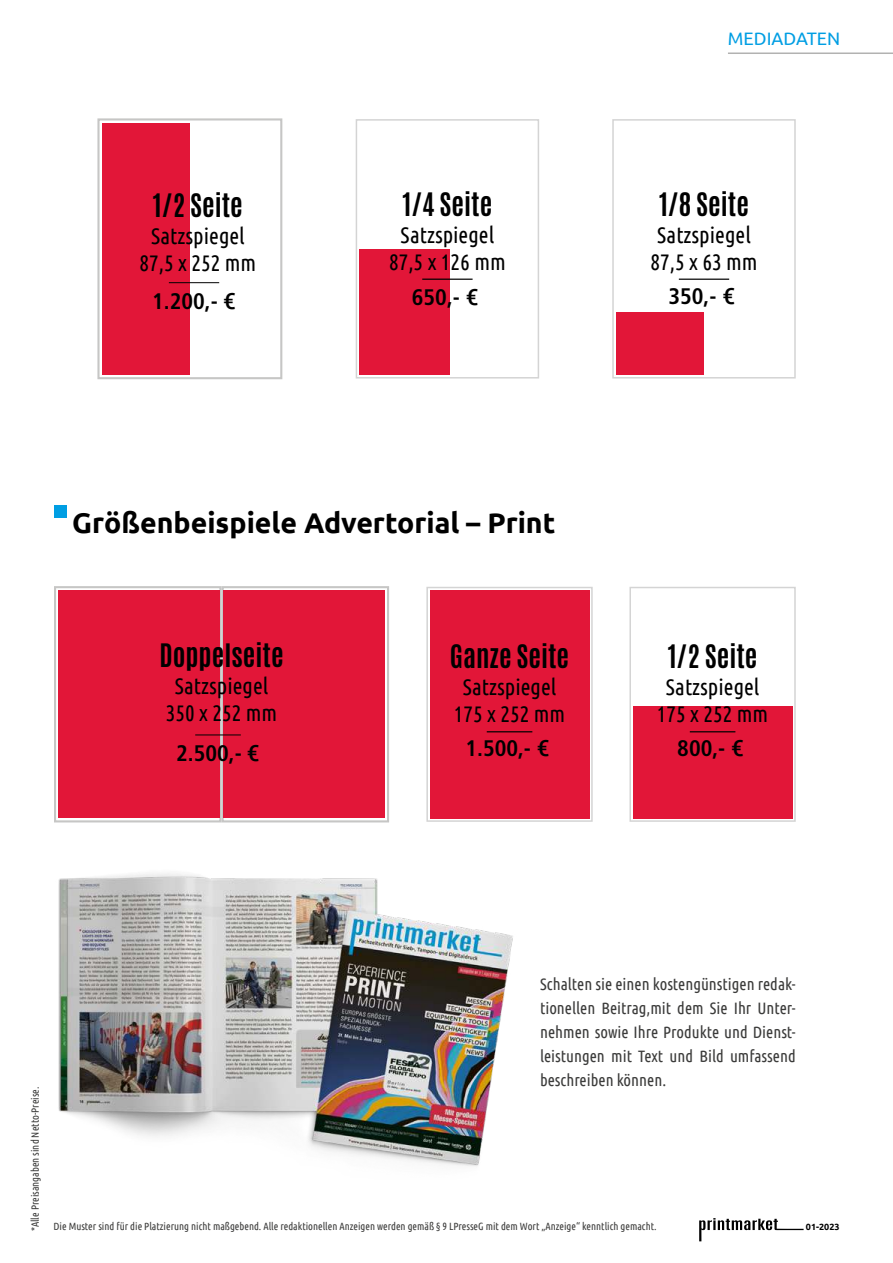
<style>
.page{position:relative;width:893px;height:1263px;background:#fff}
.page>*{position:absolute;margin:0;border:0;box-sizing:border-box;transform-origin:0 0}
.t1{font:700 28.5px "Ubuntu";color:#000}
.t2{font:700 27px "Antonio";color:#000}
.t3{font:22.5px/27px "Ubuntu Condensed";color:#000;text-align:center}
.t4{font:700 condensed 22.5px "Frutiger LT Std";color:#000}
.t5{font:18px "Ubuntu";color:#009ee3}
.t6{font:16.5px/24px "Ubuntu Condensed";color:#3c3c3b;text-align:justify}
.t7{font:10.5px "Ubuntu Condensed";color:#3c3c3b}
.t8{font:700 9px "Ubuntu";color:#000}
.s1{font-family:"Roboto";font-weight:500;font-stretch:normal}
</style>
<div class="page">
<hr style="left:728px;top:53px;width:165px;height:1px;background:#b2b2b1">
<svg style="left:699px;top:1218px;width:105px;height:23px"></svg>
<div style="left:612px;top:119px;width:184px;height:259px;border:2px solid #d4d4d4"></div>
<div style="left:617px;top:312px;width:87px;height:63px;background:#e21638"></div>
<hr style="left:679px;top:279px;width:50px;height:1px;background:#000">
<div style="left:356px;top:119px;width:183px;height:259px;border:2px solid #d4d4d4"></div>
<div style="left:360px;top:249px;width:90px;height:126px;background:#e21638"></div>
<hr style="left:422px;top:279px;width:51px;height:1px;background:#000">
<div style="left:97px;top:118px;width:185px;height:261px;border:2px solid #c6c6c5"></div>
<div style="left:102px;top:123px;width:88px;height:252px;background:#e21638"></div>
<hr style="left:169px;top:282px;width:50px;height:1px;background:#000">
<div style="left:430px;top:590px;width:159px;height:229px;background:#e21638"></div>
<div style="left:426px;top:587px;width:167px;height:235px;border:2px solid #d4d4d4"></div>
<hr style="left:487px;top:731px;width:45px;height:1px;background:#000">
<div style="left:633px;top:706px;width:159px;height:113px;background:#e21638"></div>
<div style="left:629px;top:587px;width:167px;height:235px;border:2px solid #d4d4d4"></div>
<hr style="left:690px;top:731px;width:45px;height:1px;background:#000">
<div style="left:54px;top:586px;width:168px;height:236px;border:2px solid #c6c6c5"></div>
<div style="left:222px;top:586px;width:167px;height:236px;border:2px solid #c6c6c5"></div>
<div style="left:58px;top:590px;width:162px;height:228px;background:#e21638"></div>
<div style="left:223px;top:590px;width:162px;height:228px;background:#e21638"></div>
<hr style="left:195px;top:734px;width:46px;height:1px;background:#000">
<div style="left:54px;top:505px;width:12px;height:12px;background:#009ee3"></div>
<img style="left:58px;top:873px;width:455px;height:293px">
<h2 class="t2" style="left:153px;top:192px;width:91px">1/2 Seite</h2>
<h3 class="t3" style="left:140px;top:223px;width:118px">Satzspiegel<br>87,5 x 252 mm</h3>
<h3 class="t4" style="left:152px;top:293px;width:85px">1.200,- <span class="s1">€</span></h3>
<h2 class="t2" style="left:402px;top:192px;width:91px">1/4 Seite</h2>
<h3 class="t3" style="left:389px;top:223px;width:118px">Satzspiegel<br>87,5 x 126 mm</h3>
<h3 class="t4" style="left:412px;top:289px;width:68px">650,- <span class="s1">€</span></h3>
<h1 class="t1" style="left:72px;top:510px;width:485px">Größenbeispiele Advertorial – Print</h1>
<h2 class="t2" style="left:159px;top:642px;width:126px">Doppelseite</h2>
<h3 class="t3" style="left:166px;top:674px;width:113px">Satzspiegel<br>350 x 252 mm</h3>
<h3 class="t4" style="left:176px;top:744px;width:85px">2.500,- <span class="s1">€</span></h3>
<h2 class="t2" style="left:450px;top:643px;width:121px">Ganze Seite</h2>
<h3 class="t3" style="left:454px;top:675px;width:113px">Satzspiegel<br>175 x 252 mm</h3>
<h3 class="t4" style="left:465px;top:740px;width:86px">1.500,- <span class="s1">€</span></h3>
<h3 class="t5" style="left:728px;top:28px;width:114px">MEDIADATEN</h3>
<h2 class="t2" style="left:659px;top:192px;width:91px">1/8 Seite</h2>
<h3 class="t3" style="left:650px;top:223px;width:108px;text-align:left">Satzspiegel<br>87,5 x 63 mm</h3>
<h3 class="t4" style="left:668px;top:288px;width:68px">350,- <span class="s1">€</span></h3>
<h2 class="t2" style="left:668px;top:643px;width:91px">1/2 Seite</h2>
<h3 class="t3" style="left:657px;top:675px;width:113px">Satzspiegel<br>175 x 252 mm</h3>
<h3 class="t4" style="left:677px;top:740px;width:68px">800,- <span class="s1">€</span></h3>
<p class="t7" style="left:31px;top:1231px;width:146px;rotate:-90deg">*Alle Preisangaben sind Netto-Preise.</p>
<h3 class="t6" style="left:540px;top:973px;width:257px">Schalten sie einen kostengünstigen redak&shy;tionellen Beitrag,mit dem Sie Ihr Unter&shy;nehmen sowie Ihre Produkte und Dienst&shy;leistungen mit Text und Bild umfassend beschreiben können.</h3>
<p class="t7" style="left:54px;top:1222px;width:605px">Die Muster sind für die Platzierung nicht maßgebend. Alle redaktionellen Anzeigen werden gemäß § 9 LPresseG mit dem Wort „Anzeige“ kenntlich gemacht.</p>
<p class="t8" style="left:806px;top:1222px;width:35px">01-2023</p>
</div>
